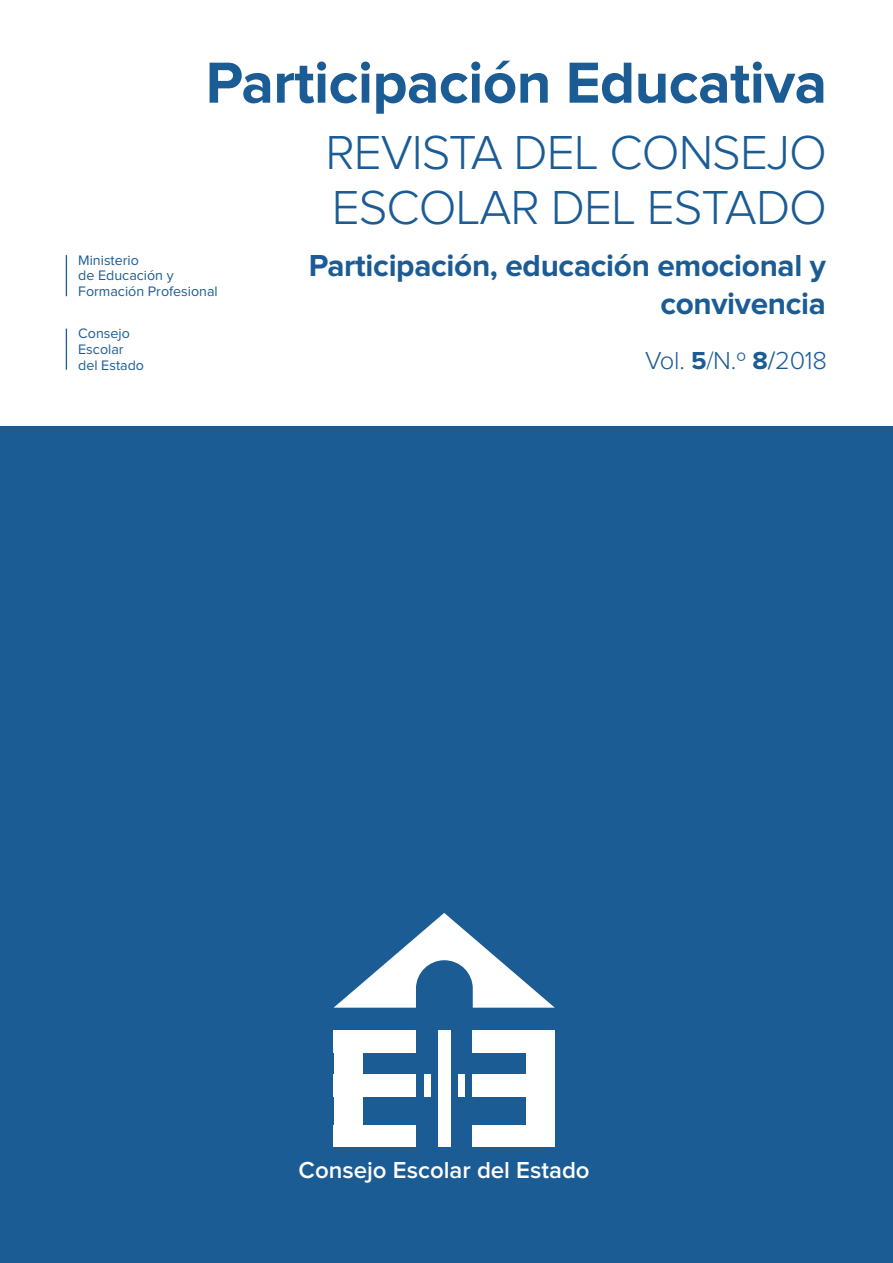
<style>
.page{position:relative;width:893px;height:1263px;background:#fff}
.page>*{position:absolute;margin:0;border:0;box-sizing:border-box;transform-origin:0 0}
.t1{font:700 60px "Proxima Nova";letter-spacing:-.01em;color:#1b5c95}
.t2{font:300 49.5px/55.5px "Proxima Nova";letter-spacing:-.02em;color:#1b5c95}
.t3{font:700 31.5px/37.5px "Proxima Nova";letter-spacing:-.01em;color:#1b5c95;text-align:right}
.t4{font:300 25.5px "Proxima Nova";letter-spacing:-.01em;color:#1b5c95}
.t5{font:600 24px "Proxima Nova";color:#fff}
.t6{font:14.25px/15.8px "Proxima Nova";color:#1b5c95}
.s1{font-weight:700}
.s2{font-weight:400}
</style>
<div class="page">
<div style="left:0;top:426px;width:893px;height:837px;background:#1b5c95"></div>
<hr style="left:66px;top:255px;width:1px;height:41px;background:#1b5c95">
<hr style="left:66px;top:329px;width:1px;height:41px;background:#1b5c95">
<div style="left:334px;top:1030px;width:82px;height:22px;background:#fff"></div>
<div style="left:334px;top:1074px;width:82px;height:23px;background:#fff"></div>
<div style="left:334px;top:1125px;width:82px;height:22px;background:#fff"></div>
<div style="left:334px;top:1030px;width:29px;height:117px;background:#fff"></div>
<div style="left:424px;top:1074px;width:6px;height:23px;background:#fff"></div>
<div style="left:472px;top:1030px;width:83px;height:22px;background:#fff"></div>
<div style="left:472px;top:1074px;width:83px;height:23px;background:#fff"></div>
<div style="left:472px;top:1125px;width:83px;height:22px;background:#fff"></div>
<div style="left:526px;top:1030px;width:29px;height:117px;background:#fff"></div>
<div style="left:458px;top:1074px;width:6px;height:23px;background:#fff"></div>
<div style="left:438px;top:1030px;width:12px;height:117px;background:#fff"></div>
<svg style="left:334px;top:913px;width:221px;height:95px"></svg>
<h1 class="t1" style="left:206px;top:55px;width:623px">Participación Educativa</h1>
<p class="t6" style="left:78px;top:253px;width:141px">Ministerio<br>de Educación y<br>Formación Profesional</p>
<p class="t6" style="left:78px;top:326px;width:67px">Consejo<br>Escolar del Estado</p>
<h2 class="t2" style="left:325px;top:125px;width:503px">REVISTA DEL CONSEJO<br>ESCOLAR DEL ESTADO</h2>
<h3 class="t3" style="left:309px;top:248px;width:519px">Participación, educación emocional y convivencia</h3>
<h3 class="t4" style="left:645px;top:346px;width:183px">Vol. <span class="s1">5</span>/N.º <span class="s1">8</span><span class="s2">/</span>2018</h3>
<h3 class="t5" style="left:299px;top:1159px;width:293px">Consejo Escolar del Estado</h3>
</div>
